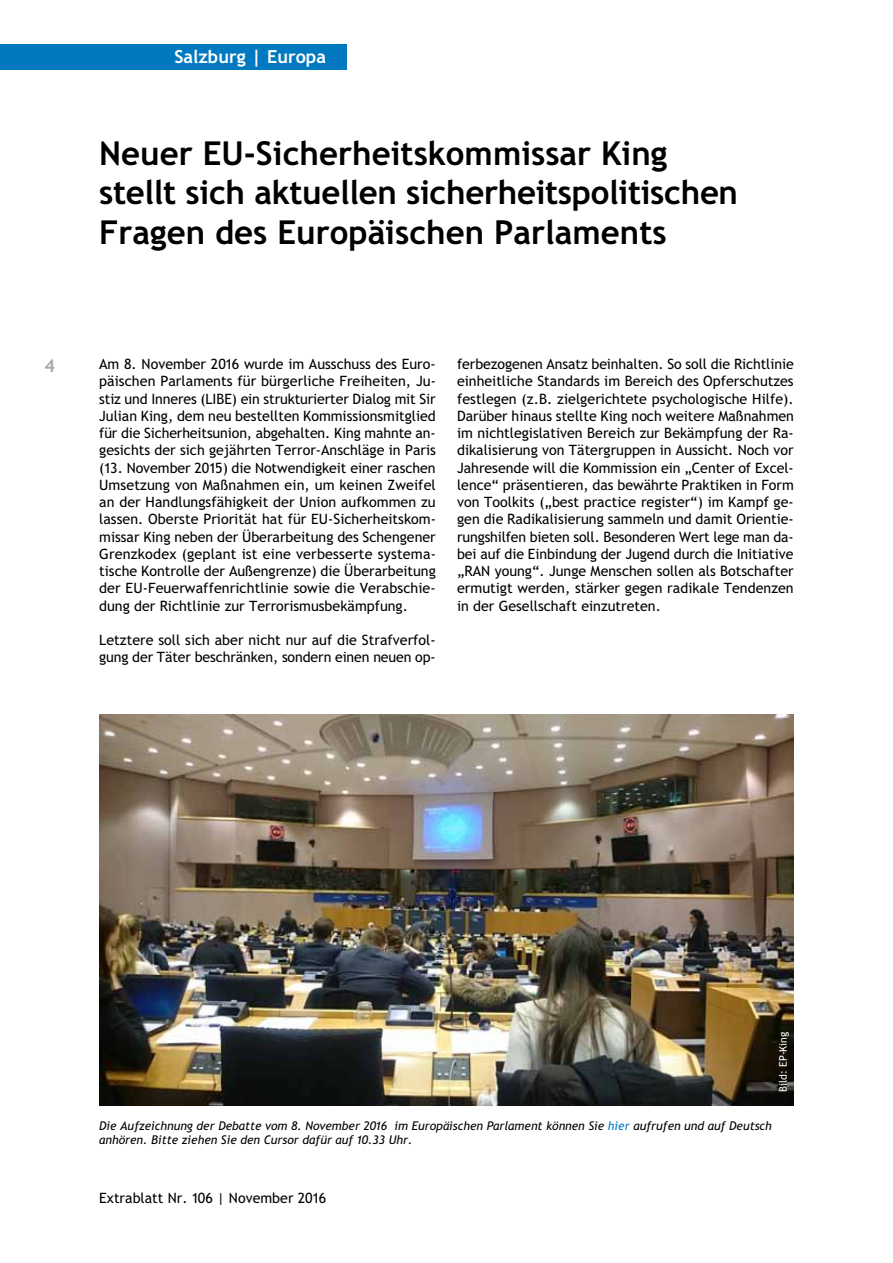
<style>
.page{position:relative;width:893px;height:1263px;background:#fff}
.page>*{position:absolute;margin:0;border:0;box-sizing:border-box;transform-origin:0 0}
.t1{font:700 33px/39.6px "Trebuchet SBG2";color:#000}
.t2{font:700 18px "Trebuchet SBG2";color:#fff}
.t3{font:700 18px "Trebuchet SBG2";color:#a7a9ac}
.t4{font:14.25px/17.2px "Trebuchet SBG2";color:#000}
.t5{font:italic 12px/14.4px "Trebuchet SBG2";color:#000}
.t6{font:10.5px "Trebuchet SBG2";color:#fff}
.s1{color:#0079c1}
</style>
<div class="page">
<div style="left:0;top:44px;width:347px;height:25px;background:#0079c1"></div>
<img style="left:99px;top:714px;width:695px;height:391px">
<p class="t3" style="left:44px;top:354px;width:12px">4</p>
<p class="t2" style="left:174px;top:46px;width:153px">Salzburg | Europa</p>
<h1 class="t1" style="left:99px;top:133px;width:640px">Neuer EU-Sicherheitskommissar King stellt sich aktuellen sicherheitspolitischen<br>Fragen des Europäischen Parlaments</h1>
<p class="t4" style="left:99px;top:356px;width:338px;text-align:justify">Am 8. November 2016 wurde im Ausschuss des Euro&shy;päischen Parlaments für bürgerliche Freiheiten, Ju&shy;stiz und Inneres (LIBE) ein strukturierter Dialog mit Sir Julian King, dem neu bestellten Kommissionsmitglied für die Sicherheitsunion, abgehalten. King mahnte an&shy;gesichts der sich gejährten Terror-Anschläge in Paris (13. November 2015) die Notwendigkeit einer raschen Umsetzung von Maßnahmen ein, um keinen Zweifel an der Handlungsfähigkeit der Union aufkommen zu lassen. Oberste Priorität hat für EU-Sicherheitskom&shy;missar King neben der Überarbeitung des Schengener Grenzkodex (geplant ist eine verbesserte systema&shy;tische Kontrolle der Außengrenze) die Überarbeitung der EU-Feuerwaffenrichtlinie sowie die Verabschie&shy;dung der Richtlinie zur Terrorismusbekämpfung.</p>
<p class="t4" style="left:99px;top:632px;width:338px">Letztere soll sich aber nicht nur auf die Strafverfol&shy;gung der Täter beschränken, sondern einen neuen op-</p>
<p class="t4" style="left:457px;top:356px;width:338px">ferbezogenen Ansatz beinhalten. So soll die Richtlinie einheitliche Standards im Bereich des Opferschutzes festlegen (z. B. zielgerichtete psychologische Hilfe).<br>Darüber hinaus stellte King noch weitere Maßnahmen im nichtlegislativen Bereich zur Bekämpfung der Ra&shy;dikalisierung von Tätergruppen in Aussicht. Noch vor Jahresende will die Kommission ein „Center of Excel&shy;lence“ präsentieren, das bewährte Praktiken in Form von Toolkits („best practice register“) im Kampf ge&shy;gen die Radikalisierung sammeln und damit Orientie&shy;rungshilfen bieten soll. Besonderen Wert lege man da&shy;bei auf die Einbindung der Jugend durch die Initiative „RAN young“. Junge Menschen sollen als Botschafter ermutigt werden, stärker gegen radikale Tendenzen in der Gesellschaft einzutreten.</p>
<p class="t6" style="left:777px;top:1092px;width:62px;rotate:-90deg">Bild: EP-King</p>
<p class="t5" style="left:99px;top:1118px;width:674px">Die Aufzeichnung der Debatte vom 8. November 2016 im Europäischen Parlament können Sie <span class="s1">hier</span> aufrufen und auf Deutsch anhören. Bitte ziehen Sie den Cursor dafür auf 10.33 Uhr.</p>
<p class="t4" style="left:99px;top:1190px;width:228px">Extrablatt Nr. 106 | November 2016</p>
</div>
